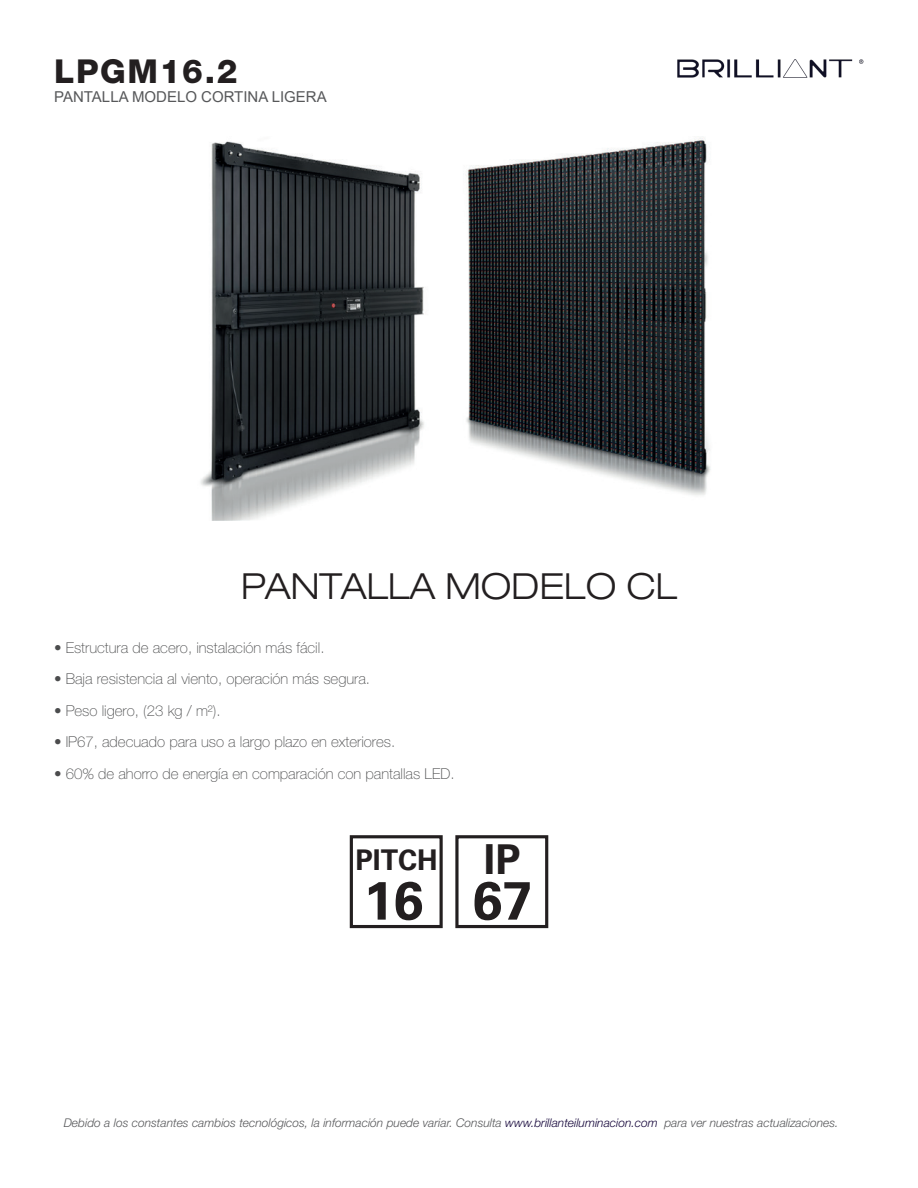
<style>
.page{position:relative;width:918px;height:1188px;background:#fff}
.page>*{position:absolute;margin:0;border:0;box-sizing:border-box;transform-origin:0 0}
.t1{font:700 53.7px "Univers LT Std";color:#231f20}
.t2{font:700 41.1px "Univers LT Std";color:#231f20}
.t3{font:300 expanded 36px "Helvetica Neue LT Std";color:#231f20}
.t4{font:800 33px "Helvetica Neue LT Std";letter-spacing:.05em;color:#231f20}
.t5{font:700 28.5px "Univers LT Std";color:#231f20}
.INFO_FOTOGRAFIA{font:100 15px "Helvetica Neue LT Std";color:#4b4c4d}
.t6{font:15px "Arial";color:#57585a}
.t7{font:italic 300 12px "Helvetica Neue LT Std";color:#57585a}
.s1{color:#16073b}
</style>
<div class="page">
<img style="left:677px;top:59px;width:187px;height:19px">
<img style="left:200px;top:136px;width:511px;height:384px">
<div style="left:455px;top:835px;width:93px;height:93px;border:3px solid #231f20"></div>
<div style="left:350px;top:835px;width:93px;height:93px;border:3px solid #231f20"></div>
<p class="t4" style="left:54px;top:51px;width:185px">LPGM16.2</p>
<p class="t6" style="left:54px;top:87px;width:274px">PANTALLA MODELO CORTINA LIGERA</p>
<p class="t3" style="left:241px;top:565px;width:438px">PANTALLA MODELO CL</p>
<p class="INFO_FOTOGRAFIA" style="left:54px;top:639px;width:272px">• Estructura de acero, instalación más fácil.</p>
<p class="INFO_FOTOGRAFIA" style="left:54px;top:670px;width:318px">• Baja resistencia al viento, operación más segura.</p>
<p class="INFO_FOTOGRAFIA" style="left:54px;top:702px;width:168px">• Peso ligero, (23 kg / m²).</p>
<p class="INFO_FOTOGRAFIA" style="left:54px;top:733px;width:343px">• IP67, adecuado para uso a largo plazo en exteriores.</p>
<p class="INFO_FOTOGRAFIA" style="left:54px;top:765px;width:402px">• 60% de ahorro de energía en comparación con pantallas LED.</p>
<p class="t5" style="left:355px;top:844px;width:84px">PITCH</p>
<p class="t1" style="left:364px;top:869px;width:61px">16</p>
<p class="t2" style="left:484px;top:835px;width:38px">IP</p>
<p class="t1" style="left:473px;top:869px;width:61px">67</p>
<p class="t7" style="left:64px;top:1116px;width:776px">Debido a los constantes cambios tecnológicos, la información puede variar. Consulta <span class="s1">www.brillanteiluminacion.com</span> para ver nuestras actualizaciones.</p>
</div>
